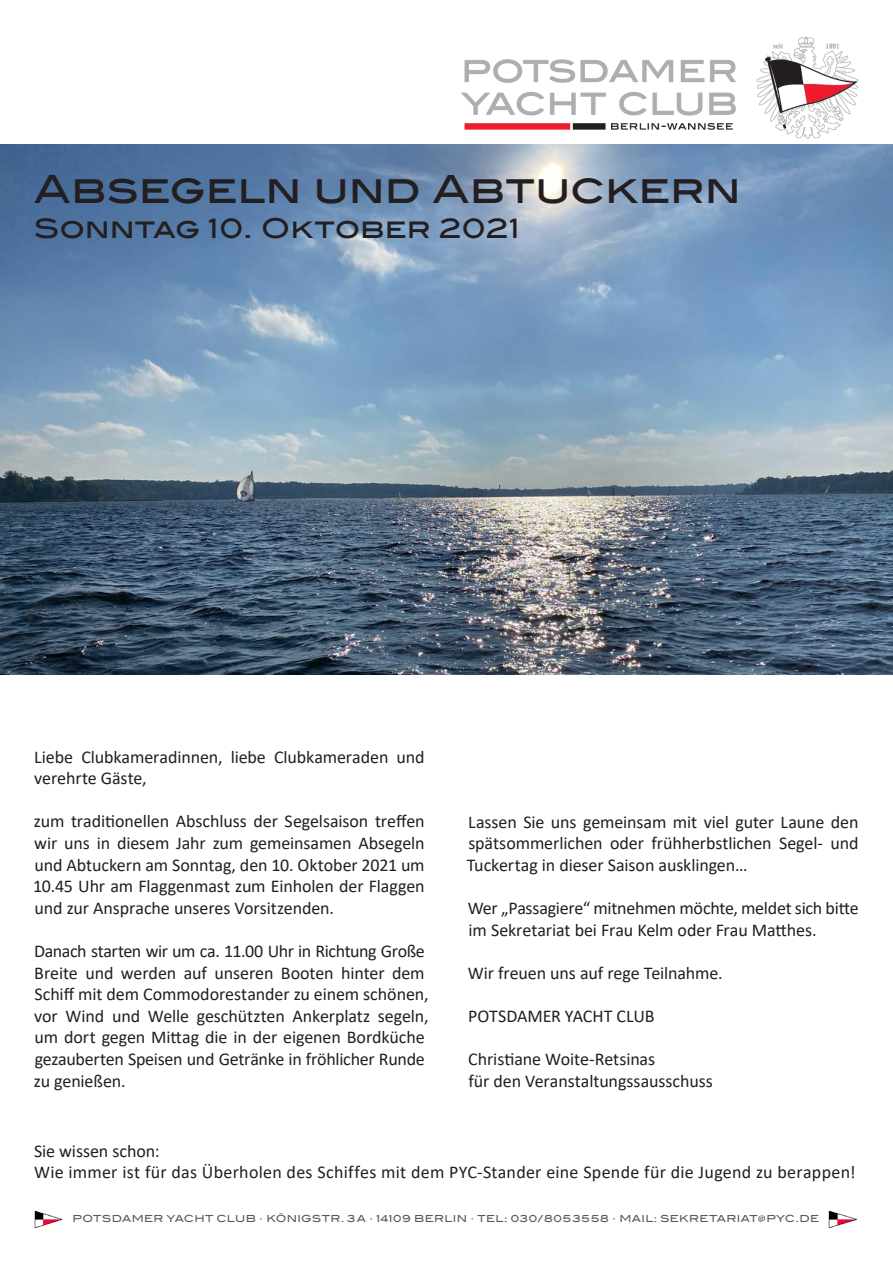
<style>
.page{position:relative;width:893px;height:1263px;background:#fff}
.page>*{position:absolute;margin:0;border:0;box-sizing:border-box;transform-origin:0 0}
.Absatzformat_1{font:500 39px "Blair ITC";letter-spacing:-.005em;color:#231f20}
.Absatzformat_1-2{font:500 27px "Blair ITC";color:#231f20}
.Absatzformat_1-3{font:18px/21.6px "Calibri";letter-spacing:-.005em;color:#231f20}
.Absatzformat_1-4{font:18px "Calibri";letter-spacing:.015em;color:#231f20}
.t1{font:500 9.75px "Blair ITC";letter-spacing:.035em;color:#57585a}
</style>
<div class="page">
<img style="left:0;top:145px;width:893px;height:529px">
<img style="left:34px;top:1211px;width:29px;height:18px">
<img style="left:828px;top:1211px;width:30px;height:18px">
<img style="left:461px;top:36px;width:398px;height:102px">
<p class="Absatzformat_1" style="left:34px;top:165px;width:708px">Absegeln und Abtuckern</p>
<p class="Absatzformat_1-2" style="left:34px;top:212px;width:487px">Sonntag 10. Oktober 2021</p>
<p class="Absatzformat_1-3" style="left:34px;top:745px;width:392px">Liebe Clubkameradinnen, liebe Clubkameraden und verehrte Gäste,</p>
<p class="Absatzformat_1-3" style="left:33px;top:810px;width:393px;text-align:justify">zum traditionellen Abschluss der Segelsaison treffen wir uns in diesem Jahr zum gemeinsamen Absegeln und Abtuckern am Sonntag, den 10. Oktober 2021 um 10.45 Uhr am Flaggenmast zum Einholen der Flaggen und zur Ansprache unseres Vorsitzenden.</p>
<p class="Absatzformat_1-3" style="left:34px;top:940px;width:396px">Danach starten wir um ca. 11.00 Uhr in Richtung Große Breite und werden auf unseren Booten hinter dem Schiff mit dem Commodorestander zu einem schönen, vor Wind und Welle geschützten Ankerplatz segeln, um dort gegen Mittag die in der eigenen Bordküche gezauberten Speisen und Getränke in fröhlicher Runde zu genießen.</p>
<p class="Absatzformat_1-3" style="left:467px;top:811px;width:393px;text-align:justify">Lassen Sie uns gemeinsam mit viel guter Laune den spätsommerlichen oder frühherbstlichen Segel- und Tuckertag in dieser Saison ausklingen…</p>
<p class="Absatzformat_1-3" style="left:468px;top:897px;width:393px">Wer „Passagiere“ mitnehmen möchte, meldet sich bitte im Sekretariat bei Frau Kelm oder Frau Matthes.</p>
<p class="Absatzformat_1-3" style="left:468px;top:962px;width:256px">Wir freuen uns auf rege Teilnahme.</p>
<p class="Absatzformat_1-3" style="left:468px;top:1005px;width:188px">POTSDAMER YACHT CLUB</p>
<p class="Absatzformat_1-3" style="left:468px;top:1048px;width:188px">Christiane Woite-Retsinas</p>
<p class="Absatzformat_1-3" style="left:468px;top:1070px;width:246px">für den Veranstaltungssausschuss</p>
<p class="Absatzformat_1-3" style="left:34px;top:1139px;width:127px">Sie wissen schon:</p>
<p class="Absatzformat_1-4" style="left:34px;top:1160px;width:823px">Wie immer ist für das Überholen des Schiffes mit dem PYC-Stander eine Spende für die Jugend zu berappen!</p>
<p class="t1" style="left:73px;top:1213px;width:748px">POTSDAMER YACHT CLUB · KÖNIGSTR. 3A · 14109 BERLIN · TEL: 030/8053558 · MAIL: SEKRETARIAT@PYC.DE</p>
</div>
